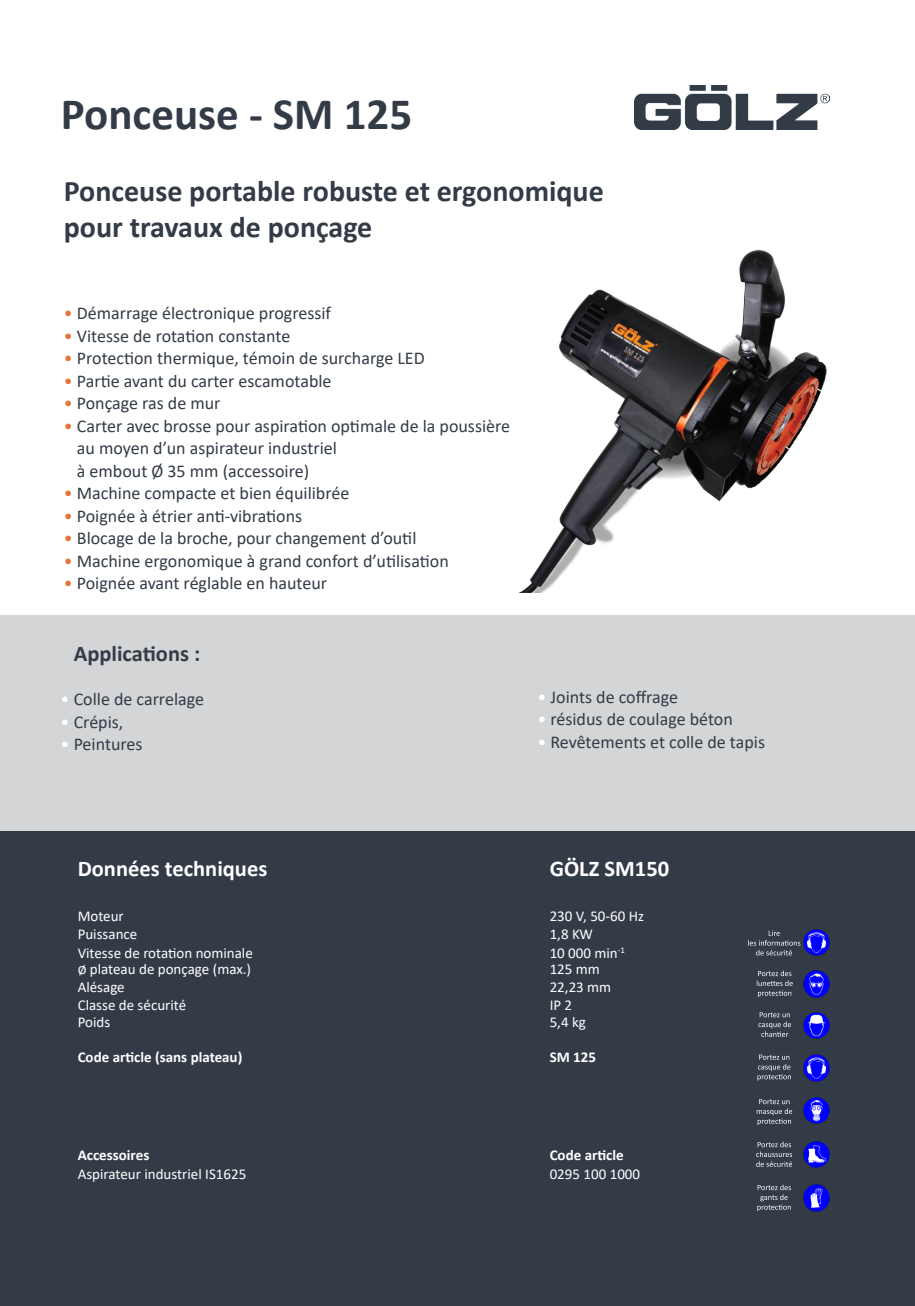
<style>
.page{position:relative;width:915px;height:1306px;background:#fff}
.page>*{position:absolute;margin:0;border:0;box-sizing:border-box;transform-origin:0 0}
.t1{font:700 45px "Calibri";color:#333b47}
.t2{font:700 30px "Calibri";color:#333b47}
.t3{font:700 22.5px "Calibri";color:#fff}
.t4{font:700 22.5px "Calibri";color:#333b47}
.t5{font:18px "Calibri";color:#333b47}
.t6{font:15px "Calibri";color:#fff}
.t7{font:700 15px "Calibri";color:#fff}
.s1{color:#e87338}
.s2{color:#fff}
.s3{font-weight:400;font-size:18px;color:#d4d5d7}
</style>
<div class="page">
<div style="left:0;top:615px;width:914px;height:619px;background:#d4d5d7"></div>
<div style="left:0;top:831px;width:914px;height:474px;background:#333b47"></div>
<img style="left:634px;top:85px;width:195px;height:44px">
<img style="left:803px;top:1012px;width:26px;height:26px">
<img style="left:803px;top:1097px;width:26px;height:26px">
<img style="left:803px;top:970px;width:26px;height:27px">
<img style="left:803px;top:1054px;width:26px;height:26px">
<img style="left:803px;top:1141px;width:26px;height:26px">
<img style="left:803px;top:1184px;width:26px;height:26px">
<svg style="left:748px;top:930px;width:52px;height:25px"></svg>
<svg style="left:756px;top:970px;width:36px;height:27px"></svg>
<svg style="left:758px;top:1012px;width:32px;height:24px"></svg>
<svg style="left:757px;top:1054px;width:33px;height:26px"></svg>
<svg style="left:756px;top:1099px;width:35px;height:26px"></svg>
<svg style="left:757px;top:1184px;width:33px;height:27px"></svg>
<svg style="left:756px;top:1141px;width:35px;height:25px"></svg>
<img style="left:803px;top:929px;width:26px;height:26px">
<img style="left:520px;top:249px;width:307px;height:343px">
<h2 class="t1" style="left:61px;top:83px;width:353px">Ponceuse - SM 125</h2>
<h3 class="t2" style="left:64px;top:170px;width:541px">Ponceuse portable robuste et ergonomique</h3>
<h3 class="t2" style="left:64px;top:206px;width:310px">pour travaux de ponçage</h3>
<p class="t5" style="left:64px;top:301px;width:268px"><span class="s1">•</span> Démarrage électronique progressif</p>
<p class="t5" style="left:64px;top:323px;width:228px"><span class="s1">•</span> Vitesse de rotation constante</p>
<p class="t5" style="left:64px;top:346px;width:362px"><span class="s1">•</span> Protection thermique, témoin de surcharge LED</p>
<p class="t5" style="left:64px;top:368px;width:269px"><span class="s1">•</span> Partie avant du carter escamotable</p>
<p class="t5" style="left:64px;top:391px;width:158px"><span class="s1">•</span> Ponçage ras de mur</p>
<p class="t5" style="left:64px;top:413px;width:447px"><span class="s1">•</span> Carter avec brosse pour aspiration optimale de la poussière</p>
<p class="t5" style="left:64px;top:436px;width:274px"><span class="s2">•</span> au moyen d’un aspirateur industriel</p>
<p class="t5" style="left:64px;top:458px;width:247px"><span class="s2">•</span> à embout Ø 35 mm (accessoire)</p>
<p class="t5" style="left:64px;top:481px;width:287px"><span class="s1">•</span> Machine compacte et bien équilibrée</p>
<p class="t5" style="left:64px;top:503px;width:240px"><span class="s1">•</span> Poignée à étrier anti-vibrations</p>
<p class="t5" style="left:64px;top:526px;width:354px"><span class="s1">•</span> Blocage de la broche, pour changement d’outil</p>
<p class="t5" style="left:64px;top:548px;width:386px"><span class="s1">•</span> Machine ergonomique à grand confort d’utilisation</p>
<p class="t5" style="left:64px;top:571px;width:265px"><span class="s1">•</span> Poignée avant réglable en hauteur</p>
<p class="t4" style="left:61px;top:638px;width:141px"><span class="s3">•</span> Applications :</p>
<p class="t5" style="left:61px;top:687px;width:145px"><span class="s2">•</span> Colle de carrelage</p>
<p class="t5" style="left:61px;top:709px;width:64px"><span class="s2">•</span> Crépis,</p>
<p class="t5" style="left:61px;top:732px;width:83px"><span class="s2">•</span> Peintures</p>
<p class="t5" style="left:537px;top:684px;width:142px"><span class="s2">•</span> Joints de coffrage</p>
<p class="t5" style="left:537px;top:707px;width:197px"><span class="s2">•</span> résidus de coulage béton</p>
<p class="t5" style="left:537px;top:729px;width:229px"><span class="s2">•</span> Revêtements et colle de tapis</p>
<p class="t3" style="left:78px;top:852px;width:191px">Données techniques</p>
<p class="t6" style="left:78px;top:905px;width:48px">Moteur</p>
<p class="t3" style="left:549px;top:852px;width:121px">GÖLZ SM150</p>
<p class="t6" style="left:549px;top:905px;width:96px">230 V, 50-60 Hz</p>
<p class="t6" style="left:78px;top:923px;width:61px">Puissance</p>
<p class="t6" style="left:549px;top:923px;width:45px">1,8 KW</p>
<p class="t6" style="left:78px;top:942px;width:177px">Vitesse de rotation nominale</p>
<p class="t6" style="left:549px;top:942px;width:77px">10 000 min<sup>-1</sup></p>
<p class="t6" style="left:90px;top:958px;width:163px">plateau de ponçage (max.)</p>
<p class="t6" style="left:549px;top:958px;width:52px">125 mm</p>
<p class="t6" style="left:78px;top:976px;width:49px">Alésage</p>
<p class="t6" style="left:549px;top:976px;width:63px">22,23 mm</p>
<p class="t6" style="left:78px;top:994px;width:110px">Classe de sécurité</p>
<p class="t6" style="left:549px;top:994px;width:24px">IP 2</p>
<p class="t6" style="left:78px;top:1011px;width:34px">Poids</p>
<p class="t6" style="left:549px;top:1011px;width:38px">5,4 kg</p>
<p class="t7" style="left:78px;top:1046px;width:166px">Code article (sans plateau)</p>
<p class="t7" style="left:549px;top:1046px;width:48px">SM 125</p>
<p class="t7" style="left:78px;top:1144px;width:73px">Accessoires</p>
<p class="t7" style="left:549px;top:1144px;width:76px">Code article</p>
<p class="t6" style="left:78px;top:1163px;width:170px">Aspirateur industriel IS1625</p>
<p class="t6" style="left:549px;top:1163px;width:92px">0295 100 1000</p>
</div>
